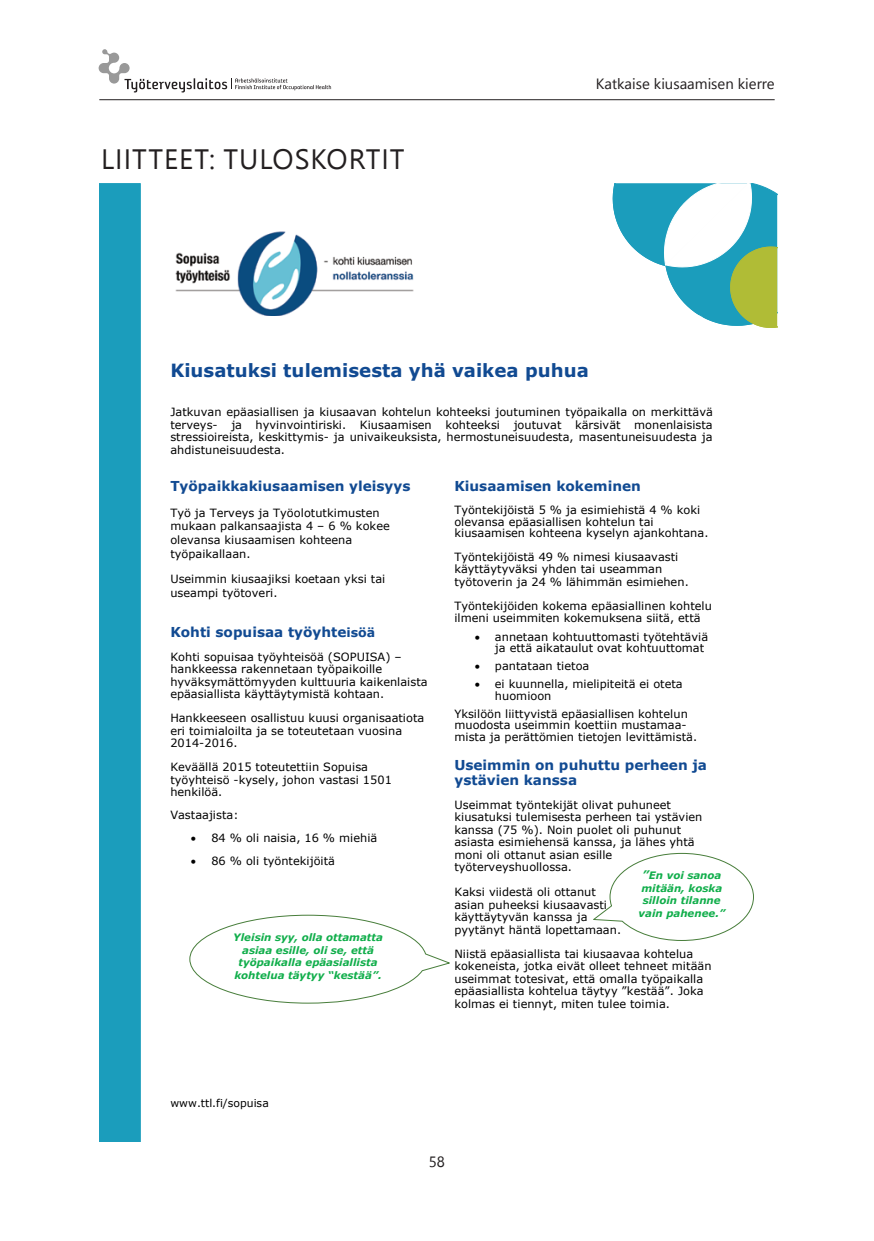
<style>
.page{position:relative;width:874px;height:1241px;background:#fff}
.page>*{position:absolute;margin:0;border:0;box-sizing:border-box;transform-origin:0 0}
.t1{font:28px "Segoe UI";letter-spacing:.035em;color:#231f20}
.t2{font:700 18.2px "Verdana";color:#114a92}
.t3{font:14.88px "Segoe UI";color:#231f20}
.t4{font:700 13.65px/14.9px "Verdana";color:#114a92}
.t5{font:11.38px/12.4px "Verdana";color:#000}
.t6{font:10.85px "Verdana";color:#000}
.t7{font:italic 700 10.15px/12.6px "Verdana";color:#11ae4b;text-align:center}
.s1{font-size:12.6px}
.s2{font-size:11.38px}
</style>
<div class="page">
<hr style="left:99px;top:99px;width:675px;height:1px;background:#231f20">
<svg style="left:99px;top:49px;width:232px;height:43px"></svg>
<img style="left:175px;top:231px;width:239px;height:84px">
<svg style="left:612px;top:183px;width:164px;height:145px"></svg>
<div style="left:99px;top:184px;width:41px;height:957px;background:#1b9dbc"></div>
<svg style="left:189px;top:914px;width:261px;height:89px"></svg>
<svg style="left:593px;top:852px;width:161px;height:89px"></svg>
<h1 class="t1" style="left:101px;top:137px;width:305px">LIITTEET: TULOSKORTIT</h1>
<h3 class="t3" style="left:595px;top:72px;width:180px">Katkaise kiusaamisen kierre</h3>
<h2 class="t2" style="left:170px;top:358px;width:420px">Kiusatuksi tulemisesta yhä vaikea puhua</h2>
<p class="t5" style="left:170px;top:405px;width:543px;text-align:justify">Jatkuvan epäasiallisen ja kiusaavan kohtelun kohteeksi joutuminen työpaikalla on merkittävä terveys- ja hyvinvointiriski. Kiusaamisen kohteeksi joutuvat kärsivät monenlaisista stressioireista, keskittymis- ja univaikeuksista, hermostuneisuudesta, masentuneisuudesta ja ahdistuneisuudesta.</p>
<p class="t4" style="left:170px;top:478px;width:242px">Työpaikkakiusaamisen yleisyys</p>
<p class="t5" style="left:170px;top:505px;width:221px;line-height:13.8px">Työ ja Terveys ja Työolotutkimusten mukaan palkansaajista 4 – 6 % kokee olevansa kiusaamisen kohteena työpaikallaan.</p>
<p class="t5" style="left:170px;top:572px;width:216px;line-height:14px">Useimmin kiusaajiksi koetaan yksi tai useampi työtoveri.</p>
<p class="t4" style="left:170px;top:624px;width:206px">Kohti sopuisaa työyhte<span class="s1">isöä</span></p>
<p class="t5" style="left:170px;top:650px;width:259px">Kohti sopuisaa työyhteisöä (SOPUISA) – hankkeessa rakennetaan työpaikoille hyväksymättömyyden kulttuuria kaikenlaista epäasiallista käyttäytymistä kohtaan.</p>
<p class="t5" style="left:170px;top:711px;width:255px">Hankkeeseen osallistuu kuusi organisaatiota eri toimialoilta ja se toteutetaan vuosina<br>2014-2016.</p>
<p class="t5" style="left:170px;top:760px;width:223px">Keväällä 2015 toteutettiin Sopuisa työyhteisö -kysely, johon vastasi 1501 henkilöä.</p>
<p class="t5" style="left:170px;top:808px;width:70px">Vastaajista:</p>
<p class="t5" style="left:191px;top:831px;width:188px">• 84 % oli naisia, 16 % miehiä</p>
<p class="t5" style="left:191px;top:854px;width:146px">• 86 % oli työntekijöitä</p>
<p class="t4" style="left:454px;top:478px;width:188px">Kiusaamisen kokeminen</p>
<p class="t5" style="left:454px;top:504px;width:255px;line-height:11.4px">Työntekijöistä 5 % ja esimiehistä 4 % koki olevansa epäasiallisen kohtelun tai kiusaamisen kohteena kyselyn ajankohtana.</p>
<p class="t5" style="left:454px;top:550px;width:236px">Työntekijöistä 49 % nimesi kiusaavasti käyttäytyväksi yhden tai useamman työtoverin ja 24 % lähimmän esimiehen.</p>
<p class="t5" style="left:454px;top:599px;width:259px">Työntekijöiden kokema epäasiallinen kohtelu ilmeni useimmiten kokemuksena siitä, että</p>
<p class="t5" style="left:494px;top:630px;width:215px;line-height:11.5px;text-indent:-20px">• annetaan kohtuuttomasti työtehtäviä ja että aikataulut ovat kohtuuttomat</p>
<p class="t5" style="left:474px;top:659px;width:116px">• pantataan tietoa</p>
<p class="t5" style="left:494px;top:678px;width:189px;line-height:11.5px;text-indent:-20px">• ei kuunnella, mielipiteitä ei oteta huomioon</p>
<p class="t5" style="left:454px;top:708px;width:244px;line-height:11.4px">Yksilöön liittyvistä epäasiallisen kohtelun muodosta useimmin koettiin mustamaa&shy;mista ja perättömien tietojen levittämistä.</p>
<p class="t4" style="left:454px;top:757px;width:254px">Useimmin on puhuttu perheen ja ystävien kanssa</p>
<p class="t5" style="left:454px;top:798px;width:249px">Useimmat työntekijät olivat puhuneet kiusatuksi tulemisesta perheen tai ystävien kanssa (75 %). Noin puolet oli puhunut asiasta esimiehensä kanssa, ja lähes yhtä moni oli ottanut asian esille työterveyshuollossa.</p>
<p class="t5" style="left:454px;top:885px;width:168px">Kaksi viidestä oli ottanut asian puheeksi kiusaavasti käyttäytyvän kanssa ja pyytänyt häntä lopettamaan.</p>
<p class="t5" style="left:454px;top:947px;width:258px">Niistä epäasiallista tai kiusaavaa kohtelua kokeneista, jotka eivät olleet tehneet mitään useimmat totesivat, että omalla työpaikalla epäasiallista kohtelua täytyy ”kestää”. Joka kolmas ei tiennyt, miten tulee toimia.</p>
<p class="t7" style="left:638px;top:869px;width:88px"><span class="s2">”</span>En voi sanoa mitään, koska silloin tilanne vain pahenee.”</p>
<p class="t7" style="left:233px;top:931px;width:151px">Yleisin syy, olla ottamatta asiaa esille, oli se, että työpaikalla epäasiallista kohtelua täytyy “kestää”.</p>
<p class="t6" style="left:170px;top:1095px;width:100px">www.ttl.fi/sopuisa</p>
<h3 class="t3" style="left:429px;top:1149px;width:18px">58</h3>
</div>
